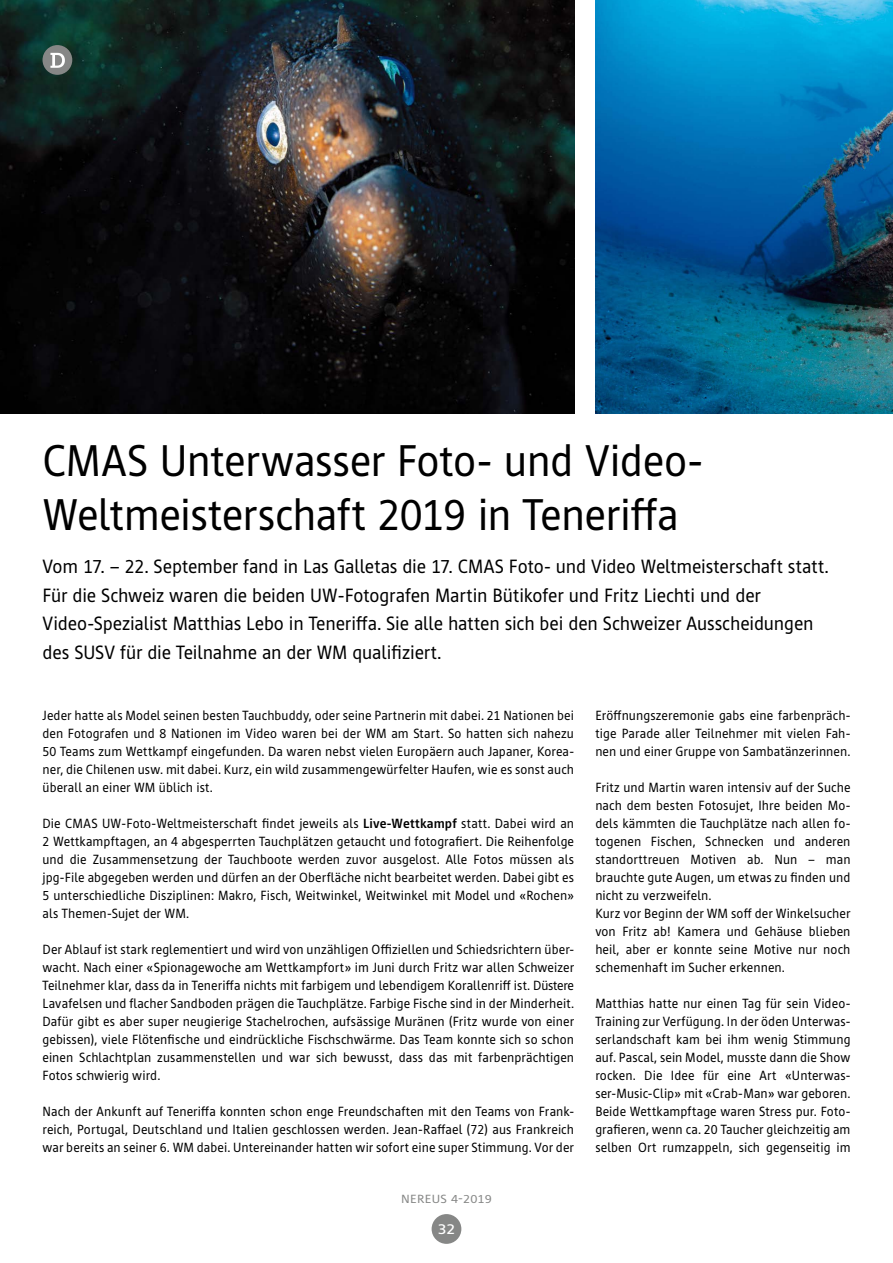
<style>
.page{position:relative;width:893px;height:1263px;background:#fff}
.page>*{position:absolute;margin:0;border:0;box-sizing:border-box;transform-origin:0 0}
.t1{font:45px/54px "Cast";letter-spacing:-.01em;color:#000}
.t2{font:19.5px/28.5px "Cast";letter-spacing:-.005em;color:#000}
.t3{font:500 14.55px "Cast";color:#fff;scale:1.15 1}
.t4{font:13.5px/18px "Cast";letter-spacing:.01em;color:#000;text-align:justify}
.t5{font:12px "Cast";letter-spacing:.025em;color:#868786;scale:1.15 1}
.s1{font-weight:700}
</style>
<div class="page">
<div style="left:432px;top:1214px;width:29px;height:30px;background:#868786;border-radius:50%"></div>
<img style="left:595px;top:0;width:298px;height:414px">
<img style="left:0;top:0;width:574px;height:414px">
<div style="left:43px;top:45px;width:29px;height:30px;background:#868786;border-radius:50%"></div>
<svg style="left:50px;top:53px;width:15px;height:15px"></svg>
<h1 class="t1" style="left:43px;top:433px;width:662px">CMAS Unterwasser Foto- und Video-<br>Weltmeisterschaft 2019 in Teneriffa</h1>
<p class="t2" style="left:43px;top:552px;width:788px">Vom 17. – 22. September fand in Las Galletas die 17. CMAS Foto- und Video Weltmeisterschaft statt.<br>Für die Schweiz waren die beiden UW-Fotografen Martin Bütikofer und Fritz Liechti und der Video-Spezialist Matthias Lebo in Teneriffa. Sie alle hatten sich bei den Schweizer Ausscheidungen des SUSV für die Teilnahme an der WM qualifiziert.</p>
<p class="t4" style="left:43px;top:706px;width:533px">Jeder hatte als Model seinen besten Tauchbuddy, oder seine Partnerin mit dabei. 21 Nationen bei den Fotografen und 8 Nationen im Video waren bei der WM am Start. So hatten sich nahezu 50 Teams zum Wettkampf eingefunden. Da waren nebst vielen Europäern auch Japaner, Korea&shy;ner, die Chilenen usw. mit dabei. Kurz, ein wild zusammengewürfelter Haufen, wie es sonst auch überall an einer WM üblich ist.</p>
<p class="t4" style="left:43px;top:814px;width:533px">Die CMAS UW-Foto-Weltmeisterschaft findet jeweils als <span class="s1">Live-Wettkampf</span> statt. Dabei wird an 2 Wettkampftagen, an 4 abgesperrten Tauchplätzen getaucht und fotografiert. Die Reihenfolge und die Zusammensetzung der Tauchboote werden zuvor ausgelost. Alle Fotos müssen als jpg-File abgegeben werden und dürfen an der Oberfläche nicht bearbeitet werden. Dabei gibt es 5 unterschiedliche Disziplinen: Makro, Fisch, Weitwinkel, Weitwinkel mit Model und «Rochen» als Themen-Sujet der WM.</p>
<p class="t4" style="left:43px;top:940px;width:533px">Der Ablauf ist stark reglementiert und wird von unzähligen Offiziellen und Schiedsrichtern über&shy;wacht. Nach einer «Spionagewoche am Wettkampfort» im Juni durch Fritz war allen Schweizer Teilnehmer klar, dass da in Teneriffa nichts mit farbigem und lebendigem Korallenriff ist. Düstere Lavafelsen und flacher Sandboden prägen die Tauchplätze. Farbige Fische sind in der Minderheit.<br>Dafür gibt es aber super neugierige Stachelrochen, aufsässige Muränen (Fritz wurde von einer gebissen), viele Flötenfische und eindrückliche Fischschwärme. Das Team konnte sich so schon einen Schlachtplan zusammenstellen und war sich bewusst, dass das mit farbenprächtigen Fotos schwierig wird.</p>
<p class="t4" style="left:43px;top:1102px;width:533px">Nach der Ankunft auf Teneriffa konnten schon enge Freundschaften mit den Teams von Frank&shy;reich, Portugal, Deutschland und Italien geschlossen werden. Jean-Raffael (72) aus Frankreich war bereits an seiner 6. WM dabei. Untereinander hatten wir sofort eine super Stimmung. Vor der</p>
<p class="t5" style="left:401px;top:1192px;width:80px">NEREUS 4-2019</p>
<p class="t3" style="left:438px;top:1220px;width:17px">32</p>
<p class="t4" style="left:595px;top:706px;width:257px">Eröffnungszeremonie gabs eine farbenpräch&shy;tige Parade aller Teilnehmer mit vielen Fah&shy;nen und einer Gruppe von Sambatänzerinnen.</p>
<p class="t4" style="left:595px;top:778px;width:257px;text-align:left">Fritz und Martin waren intensiv auf der Suche nach dem besten Fotosujet, Ihre beiden Mo&shy;dels kämmten die Tauchplätze nach allen fo&shy;togenen Fischen, Schnecken und anderen standorttreuen Motiven ab. Nun – man brauchte gute Augen, um etwas zu finden und nicht zu verzweifeln.<br>Kurz vor Beginn der WM soff der Winkelsucher von Fritz ab! Kamera und Gehäuse blieben heil, aber er konnte seine Motive nur noch schemenhaft im Sucher erkennen.</p>
<p class="t4" style="left:595px;top:994px;width:257px">Matthias hatte nur einen Tag für sein Video-Training zur Verfügung. In der öden Unterwas&shy;serlandschaft kam bei ihm wenig Stimmung auf. Pascal, sein Model, musste dann die Show rocken. Die Idee für eine Art «Unterwas&shy;ser-Music-Clip» mit «Crab-Man» war geboren.<br>Beide Wettkampftage waren Stress pur. Foto&shy;grafieren, wenn ca. 20 Taucher gleichzeitig am selben Ort rumzappeln, sich gegenseitig im</p>
</div>
